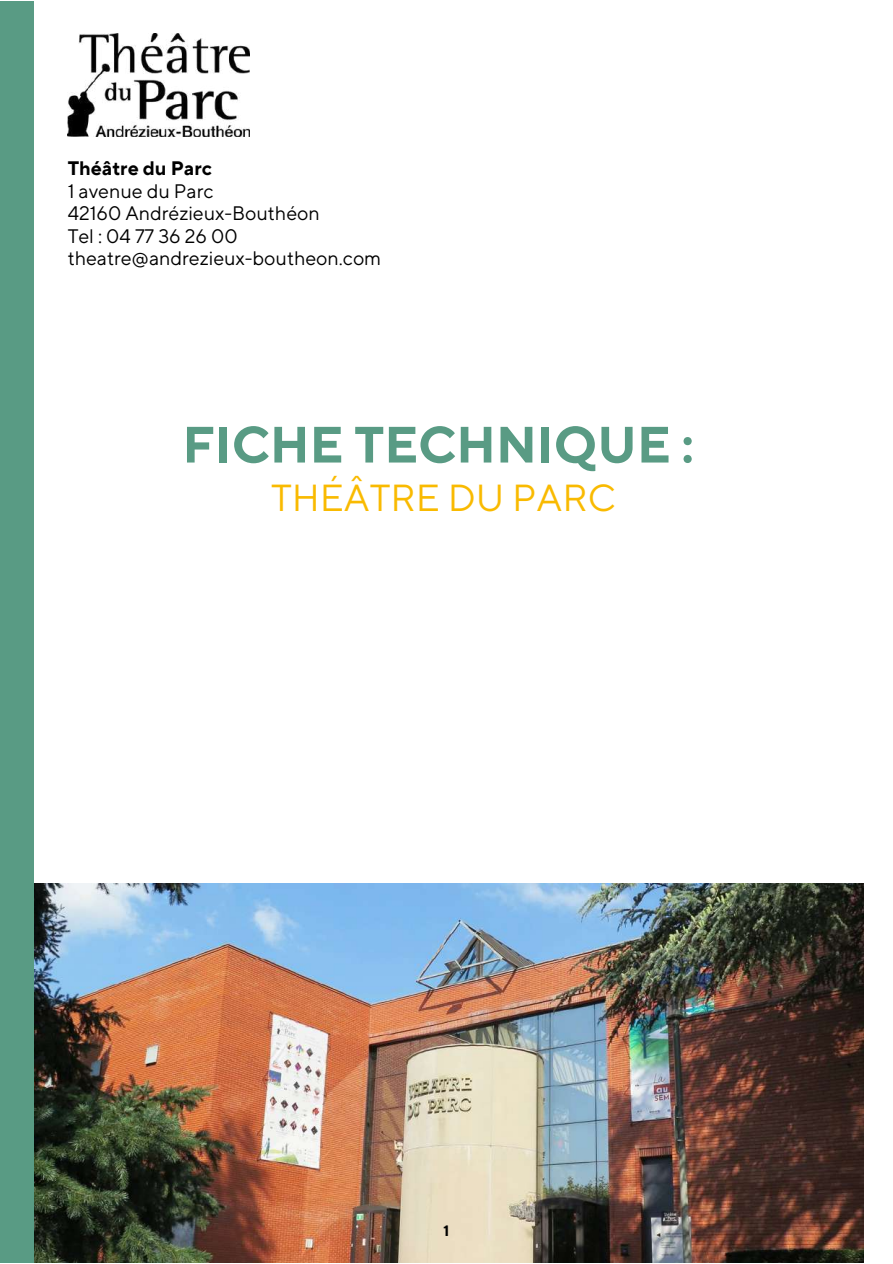
<style>
.page{position:relative;width:893px;height:1264px;background:#fff}
.page>*{position:absolute;margin:0;border:0;box-sizing:border-box;transform-origin:0 0}
.t1{font:700 51px "TT Norms Pro";color:#599b84}
.t2{font:37.5px "TT Norms Pro";color:#f9ba00}
.t3{font:19.5px/22.5px "TT Norms Pro";color:#000}
.t4{font:700 19.5px "TT Norms Pro";color:#000}
.t5{font:700 15px "TT Norms Pro";color:#000}
</style>
<div class="page">
<img style="left:34px;top:883px;width:829px;height:379px">
<div style="left:0;top:1px;width:34px;height:1261px;background:#599b84"></div>
<img style="left:68px;top:34px;width:182px;height:102px">
<p class="t4" style="left:68px;top:156px;width:146px">Théâtre du Parc</p>
<p class="t3" style="left:68px;top:180px;width:315px">1 avenue du Parc<br>42160 Andrézieux-Bouthéon<br>Tel : 04 77 36 26 00 theatre@andrezieux-boutheon.com</p>
<h1 class="t1" style="left:182px;top:414px;width:513px">FICHE TECHNIQUE :</h1>
<h2 class="t2" style="left:271px;top:475px;width:346px">THÉÂTRE DU PARC</h2>
<p class="t5" style="left:443px;top:1221px;width:7px">1</p>
</div>
